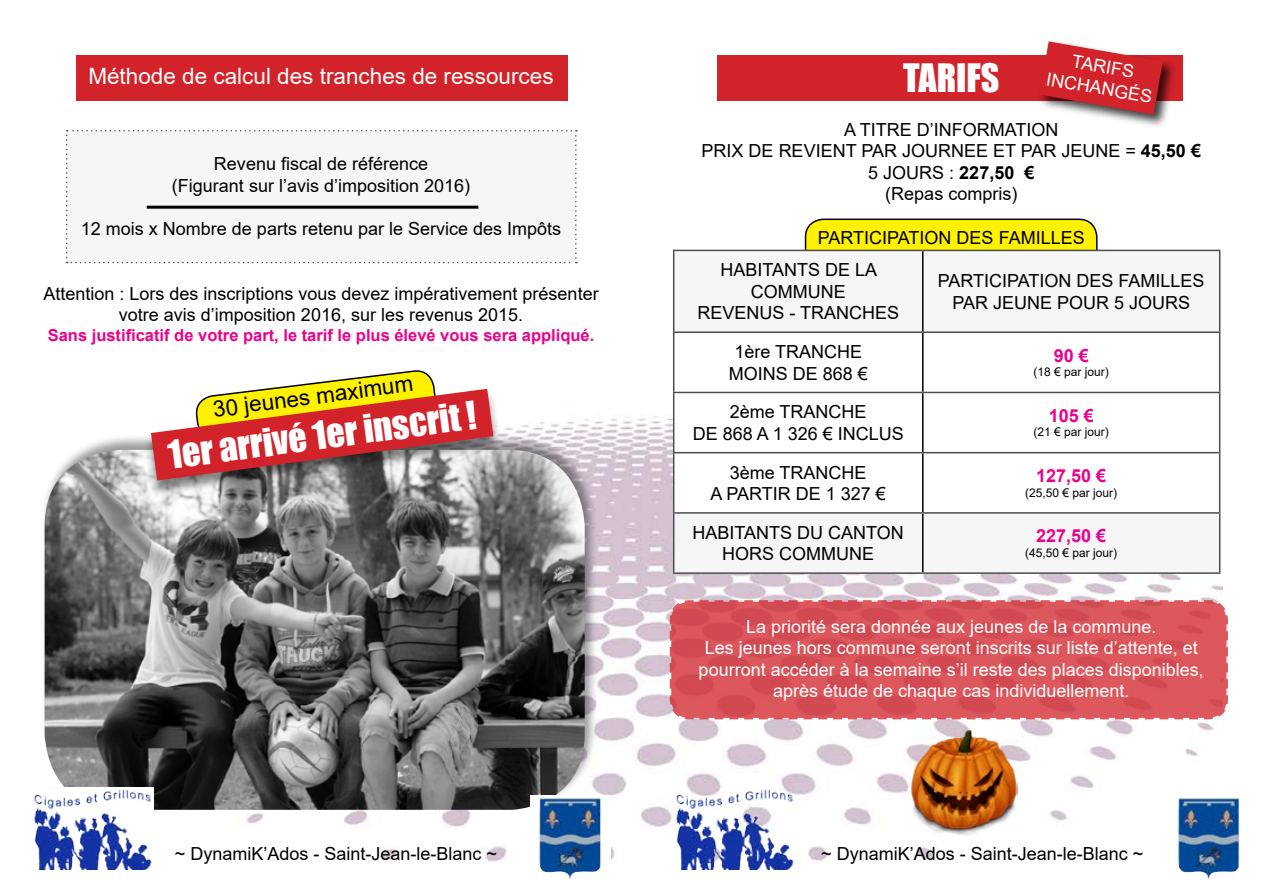
<style>
.page{position:relative;width:1263px;height:893px;background:#fff}
.page>*{position:absolute;margin:0;border:0;box-sizing:border-box;transform-origin:0 0}
.t1{font:36px "Impact";color:#fff}
.t2{font:22.5px "Arial";color:#fff}
.t3{font:22.5px "Arial";color:#000}
.t4{font:18px/21.6px "Arial";color:#000;text-align:center}
.t5{font:18px/21.6px "Arial";color:#fff;text-align:center}
.t6{font:700 18px "Arial";color:#ec008c}
.t7{font:700 16.5px "Arial";color:#ec008c}
.t8{font:12px "Arial";color:#000}
.s1{font-weight:700}
</style>
<div class="page">
<img style="left:75px;top:55px;width:1147px;height:807px">
<div style="left:77px;top:55px;width:491px;height:46px;background:#d2232a"></div>
<div style="left:66px;top:130px;width:511px;height:133px;background:#f6f6f6"></div>
<hr style="left:147px;top:206px;width:331px;height:3px;background:#000">
<div style="left:717px;top:55px;width:466px;height:46px;background:#d2232a"></div>
<div style="left:805px;top:219px;width:292px;height:51px;background:#fff200;border-radius:18px"></div>
<div style="left:805px;top:219px;width:292px;height:52px;border:2px solid #000;border-radius:18px"></div>
<svg style="left:668px;top:599px;width:560px;height:122px;background:#d8585e"></svg>
<div style="left:674px;top:251px;width:545px;height:321px;background:#f6f6f6"></div>
<svg style="left:674px;top:333px;width:545px;height:179px"></svg>
<hr style="left:922px;top:251px;width:1px;height:80px;background:#000">
<hr style="left:922px;top:333px;width:1px;height:59px;background:#000">
<hr style="left:922px;top:393px;width:1px;height:59px;background:#000">
<hr style="left:922px;top:453px;width:1px;height:59px;background:#000">
<hr style="left:922px;top:514px;width:1px;height:58px;background:#000">
<hr style="left:673px;top:250px;width:250px;height:1px;background:#4d4d4f">
<hr style="left:673px;top:251px;width:1px;height:80px;background:#4d4d4f">
<hr style="left:923px;top:250px;width:297px;height:1px;background:#4d4d4f">
<hr style="left:1219px;top:251px;width:1px;height:80px;background:#4d4d4f">
<hr style="left:673px;top:331px;width:250px;height:2px;background:#4d4d4f">
<hr style="left:673px;top:333px;width:1px;height:59px;background:#4d4d4f">
<hr style="left:923px;top:331px;width:297px;height:2px;background:#4d4d4f">
<hr style="left:1219px;top:333px;width:1px;height:59px;background:#4d4d4f">
<hr style="left:673px;top:392px;width:250px;height:1px;background:#4d4d4f">
<hr style="left:673px;top:393px;width:1px;height:59px;background:#4d4d4f">
<hr style="left:923px;top:392px;width:297px;height:1px;background:#4d4d4f">
<hr style="left:1219px;top:393px;width:1px;height:59px;background:#4d4d4f">
<hr style="left:673px;top:452px;width:250px;height:1px;background:#4d4d4f">
<hr style="left:673px;top:453px;width:1px;height:59px;background:#4d4d4f">
<hr style="left:923px;top:452px;width:297px;height:1px;background:#4d4d4f">
<hr style="left:1219px;top:453px;width:1px;height:59px;background:#4d4d4f">
<hr style="left:673px;top:512px;width:250px;height:2px;background:#4d4d4f">
<hr style="left:673px;top:514px;width:1px;height:58px;background:#4d4d4f">
<hr style="left:923px;top:512px;width:297px;height:2px;background:#4d4d4f">
<hr style="left:1219px;top:514px;width:1px;height:58px;background:#4d4d4f">
<hr style="left:673px;top:572px;width:250px;height:2px;background:#4d4d4f">
<hr style="left:923px;top:572px;width:297px;height:2px;background:#4d4d4f">
<img style="left:1173px;top:798px;width:66px;height:81px">
<div style="left:1037px;top:40px;width:139px;height:89px;background:#000;opacity:.75"></div>
<svg style="left:1039px;top:41px;width:124px;height:74px"></svg>
<div style="left:41px;top:434px;width:557px;height:377px;background:#000;opacity:.4"></div>
<img style="left:45px;top:450px;width:540px;height:360px">
<div style="left:530px;top:795px;width:81px;height:85px;background:#fff"></div>
<img style="left:539px;top:798px;width:61px;height:81px">
<div style="left:143px;top:390px;width:358px;height:107px;background:#000;opacity:.46"></div>
<svg style="left:151px;top:362px;width:342px;height:118px"></svg>
<img style="left:673px;top:787px;width:122px;height:83px">
<img style="left:34px;top:787px;width:119px;height:83px">
<img style="left:911px;top:729px;width:106px;height:107px">
<p class="t2" style="left:88px;top:60px;width:467px">Méthode de calcul des tranches de ressources</p>
<p class="t4" style="left:172px;top:153px;width:300px">Revenu fiscal de référence<br>(Figurant sur l’avis d’imposition 2016)</p>
<p class="t4" style="left:81px;top:218px;width:482px">12 mois x Nombre de parts retenu par le Service des Impôts</p>
<p class="t4" style="left:43px;top:282px;width:557px">Attention : Lors des inscriptions vous devez impérativement présenter votre avis d’imposition 2016, sur les revenus 2015.</p>
<p class="t7" style="left:48px;top:324px;width:548px">Sans justificatif de votre part, le tarif le plus élevé vous sera appliqué.</p>
<p class="t3" style="left:211px;top:395px;width:203px;rotate:-8deg">30 jeunes maximum</p>
<h1 class="t1" style="left:165px;top:426px;width:312px;rotate:-7deg">1er arrivé 1er inscrit !</h1>
<p class="t4" style="left:175px;top:843px;width:324px">~ DynamiK’Ados - Saint-Jean-le-Blanc ~</p>
<p class="t5" style="left:1052px;top:46px;width:109px;rotate:10deg">TARIFS<br>INCHANGÉS</p>
<h1 class="t1" style="left:903px;top:50px;width:98px">TARIFS</h1>
<p class="t4" style="left:702px;top:118px;width:501px">A TITRE D’INFORMATION<br>PRIX DE REVIENT PAR JOURNEE ET PAR JEUNE = <span class="s1">45,50 €<br></span>5 JOURS : <span class="s1">227,50 €<br></span>(Repas compris)</p>
<p class="t4" style="left:720px;top:221px;width:366px;line-height:32.5px;text-align:left;text-indent:98px">PARTICIPATION DES FAMILLES<br>HABITANTS DE LA</p>
<p class="t4" style="left:697px;top:281px;width:203px">COMMUNE<br>REVENUS - TRANCHES</p>
<p class="t4" style="left:938px;top:270px;width:268px">PARTICIPATION DES FAMILLES<br>PAR JEUNE POUR 5 JOURS</p>
<p class="t4" style="left:729px;top:341px;width:141px">1ère TRANCHE<br>MOINS DE 868 €</p>
<p class="t6" style="left:1054px;top:343px;width:37px">90 €</p>
<p class="t8" style="left:1033px;top:364px;width:77px">(18 € par jour)</p>
<p class="t4" style="left:693px;top:401px;width:213px">2ème TRANCHE<br>DE 868 A 1 326 € INCLUS</p>
<p class="t6" style="left:1049px;top:403px;width:47px">105 €</p>
<p class="t8" style="left:1033px;top:424px;width:77px">(21 € par jour)</p>
<p class="t4" style="left:710px;top:461px;width:177px">3ème TRANCHE<br>A PARTIR DE 1 327 €</p>
<p class="t6" style="left:1036px;top:463px;width:72px">127,50 €</p>
<p class="t8" style="left:1025px;top:484px;width:94px">(25,50 € par jour)</p>
<p class="t4" style="left:692px;top:521px;width:213px">HABITANTS DU CANTON<br>HORS COMMUNE</p>
<p class="t6" style="left:1036px;top:523px;width:72px">227,50 €</p>
<p class="t8" style="left:1025px;top:544px;width:94px">(45,50 € par jour)</p>
<p class="t5" style="left:699px;top:615px;width:507px">La priorité sera donnée aux jeunes de la commune.<br>Les jeunes hors commune seront inscrits sur liste d’attente, et pourront accéder à la semaine s’il reste des places disponibles, après étude de chaque cas individuellement.</p>
<p class="t4" style="left:821px;top:843px;width:324px">~ DynamiK’Ados - Saint-Jean-le-Blanc ~</p>
</div>
